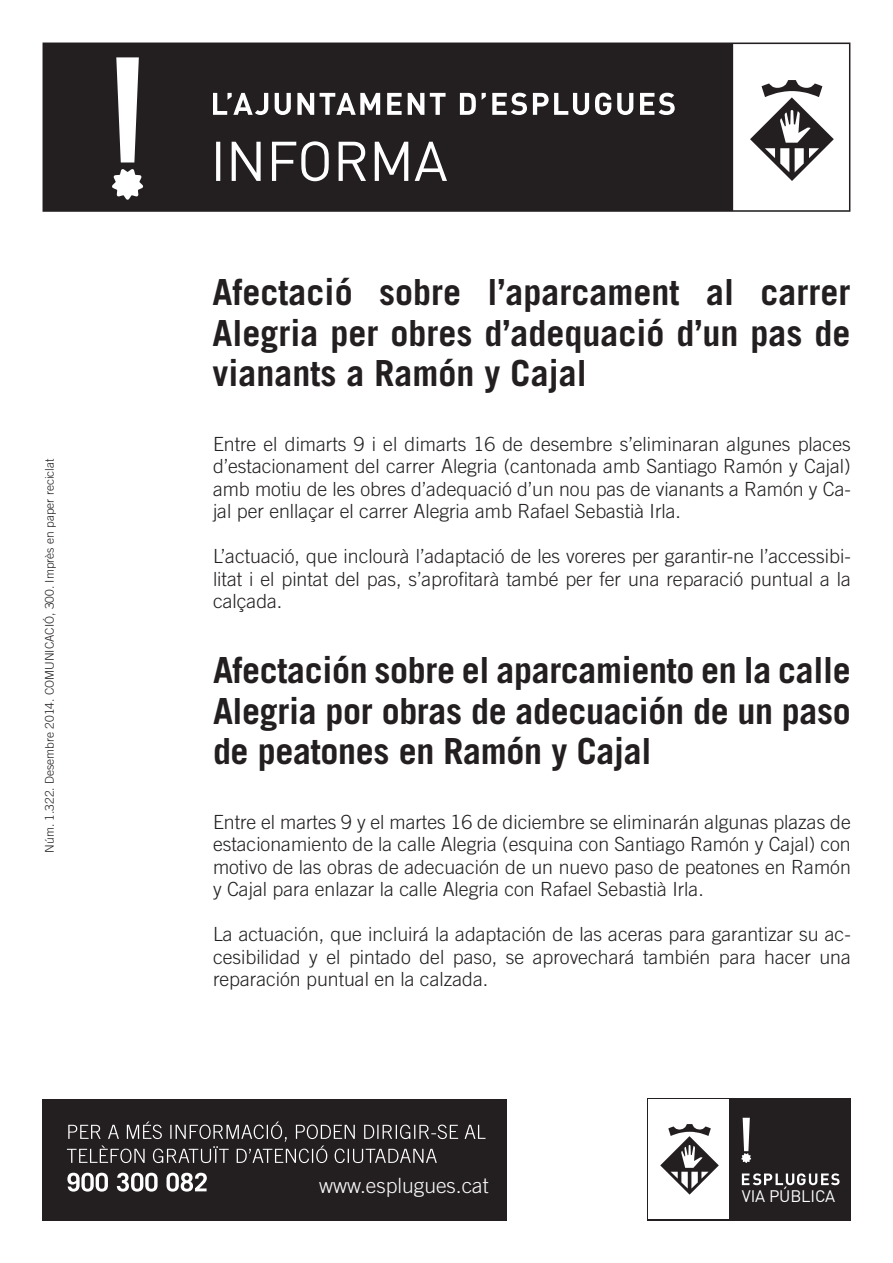
<style>
.page{position:relative;width:893px;height:1263px;background:#fff}
.page>*{position:absolute;margin:0;border:0;box-sizing:border-box;transform-origin:0 0}
.t1{font:700 36px/40.5px "Trade Gothic LT Com";letter-spacing:-.005em;color:#231f20;text-align:justify}
.t2{font:300 21px "Trade Gothic LT Com";color:#fafafa}
.t3{font:300 19.5px/22.5px "Trade Gothic LT Com";color:#231f20;text-align:justify}
.t4{font:16.5px "DIN";letter-spacing:-.01em;color:#fff}
.t5{font:300 12px "Trade Gothic LT Com";color:#231f20}
</style>
<div class="page">
<svg style="left:43px;top:43px;width:807px;height:169px;background:#433f40"></svg>
<svg style="left:216px;top:141px;width:231px;height:40px"></svg>
<svg style="left:213px;top:93px;width:462px;height:22px"></svg>
<svg style="left:112px;top:57px;width:32px;height:143px"></svg>
<div style="left:43px;top:1098px;width:464px;height:122px;background:#231f20"></div>
<svg style="left:67px;top:1173px;width:140px;height:18px"></svg>
<svg style="left:67px;top:1121px;width:418px;height:42px"></svg>
<div style="left:647px;top:1098px;width:203px;height:122px;background:#231f20"></div>
<div style="left:648px;top:1100px;width:81px;height:119px;background:#fff"></div>
<svg style="left:660px;top:1124px;width:59px;height:70px"></svg>
<svg style="left:741px;top:1118px;width:10px;height:45px"></svg>
<svg style="left:742px;top:1173px;width:97px;height:12px"></svg>
<p class="t5" style="left:43px;top:853px;width:396px;rotate:-90deg">Núm. 1.322. Desembre 2014. COMUNICACIÓ, 300. Imprès en paper reciclat</p>
<p class="t1" style="left:213px;top:271px;width:639px">Afectació sobre l’aparcament al carrer Alegria per obres d’adequació d’un pas de vianants a Ramón y Cajal</p>
<p class="t3" style="left:213px;top:432px;width:639px">Entre el dimarts 9 i el dimarts 16 de desembre s’eliminaran algunes places d’estacionament del carrer Alegria (cantonada amb Santiago Ramón y Cajal) amb motiu de les obres d’adequació d’un nou pas de vianants a Ramón y Ca&shy;jal per enllaçar el carrer Alegria amb Rafael Sebastià Irla.</p>
<p class="t3" style="left:213px;top:545px;width:639px">L’actuació, que inclourà l’adaptació de les voreres per garantir-ne l’accessibi&shy;litat i el pintat del pas, s’aprofitarà també per fer una reparació puntual a la calçada.</p>
<p class="t1" style="left:213px;top:649px;width:639px">Afectación sobre el aparcamiento en la calle Alegria por obras de adecuación de un paso de peatones en Ramón y Cajal</p>
<p class="t3" style="left:213px;top:810px;width:639px">Entre el martes 9 y el martes 16 de diciembre se eliminarán algunas plazas de estacionamiento de la calle Alegria (esquina con Santiago Ramón y Cajal) con motivo de las obras de adecuación de un nuevo paso de peatones en Ramón y Cajal para enlazar la calle Alegria con Rafael Sebastià Irla.</p>
<p class="t3" style="left:213px;top:923px;width:639px">La actuación, que incluirá la adaptación de las aceras para garantizar su ac&shy;cesibilidad y el pintado del paso, se aprovechará también para hacer una reparación puntual en la calzada.</p>
<p class="t2" style="left:319px;top:1173px;width:171px">www.esplugues.cat</p>
<p class="t4" style="left:742px;top:1186px;width:95px">VIA PÚBLICA</p>
</div>
